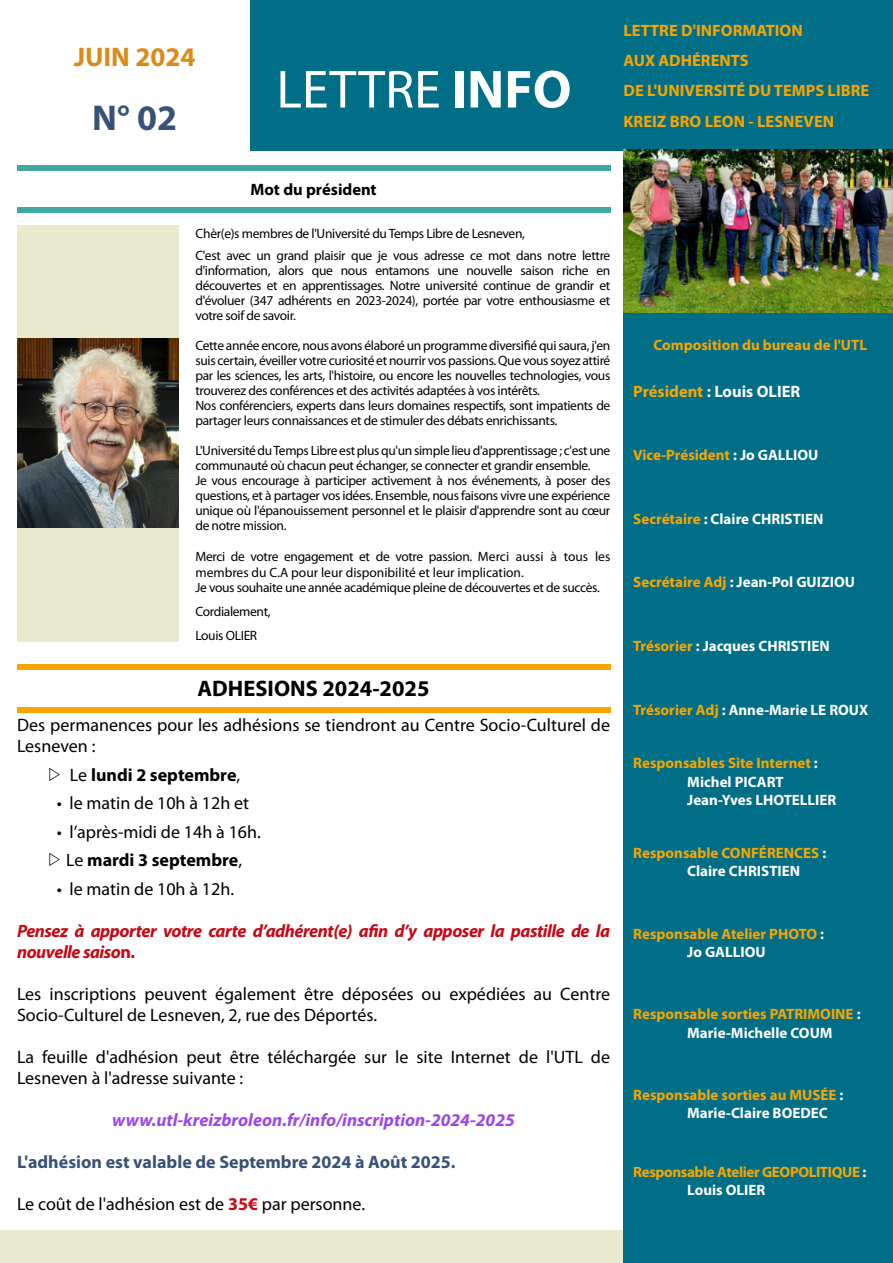
<style>
.page{position:relative;width:893px;height:1263px;background:#fff}
.page>*{position:absolute;margin:0;border:0;box-sizing:border-box;transform-origin:0 0}
.t1{font:54px "Myriad Pro";color:#fff}
.t2{font:700 36px "Myriad Pro";color:#395176}
.t3{font:700 27px "Myriad Pro";color:#da8a17}
.t4{font:700 22.5px "Myriad Pro";color:#000}
.t5{font:18px/21px "Myriad Pro";color:#000}
.t6{font:italic 700 18px/21px "Myriad Pro";letter-spacing:-.025em;color:#c60715}
.t7{font:italic 700 18px "Myriad Pro";color:#9b46eb}
.t8{font:700 18px "Myriad Pro";color:#395176}
.t9{font:700 18px "Myriad Pro";color:#000}
.t10{font:700 16.5px/30.3px "Myriad Pro";color:#f7a601}
.t11{font:700 16.5px "Myriad Pro";color:#fff}
.t12{font:700 16.5px "Myriad Pro";color:#000}
.t13{font:700 15px/18.3px "Myriad Pro";color:#f7a601}
.t14{font:700 15px/18.3px "Myriad Pro";color:#fff}
.t15{font:700 15px/18.3px "Myriad Pro";letter-spacing:-.025em;color:#f7a601}
.t16{font:13.5px/15px "Myriad Pro";letter-spacing:-.025em;color:#000}
.s1{font-weight:700}
.s2{font-family:"Apple SD Gothic Neo";font-weight:400}
.s3{font-weight:400}
.s4{font-family:"Apple SD Gothic Neo"}
.s5{font-style:normal}
.s6{font-weight:700;color:#c60715}
.s7{color:#f7a601}
.s8{color:#fff}
</style>
<div class="page">
<div style="left:250px;top:0;width:643px;height:150px;background:#006e87"></div>
<div style="left:17px;top:225px;width:161px;height:416px;background:#e8e9cd"></div>
<div style="left:0;top:1230px;width:624px;height:33px;background:#e8e9cd"></div>
<div style="left:623px;top:174px;width:270px;height:1089px;background:#006e87"></div>
<img style="left:623px;top:150px;width:270px;height:163px">
<div style="left:17px;top:664px;width:593px;height:6px;background:#f7a601"></div>
<div style="left:17px;top:707px;width:593px;height:5px;background:#f7a601"></div>
<div style="left:17px;top:165px;width:593px;height:6px;background:#40a8a0"></div>
<div style="left:17px;top:207px;width:593px;height:6px;background:#40a8a0"></div>
<img style="left:17px;top:339px;width:161px;height:188px">
<h3 class="t3" style="left:74px;top:45px;width:123px">JUIN 2024</h3>
<h2 class="t2" style="left:92px;top:103px;width:86px">N° 02</h2>
<h1 class="t1" style="left:276px;top:67px;width:297px">LETTRE <span class="s1">INFO</span></h1>
<p class="t10" style="left:623px;top:16px;width:247px">LETTRE D'INFORMATION<br>AUX ADHÉRENTS<br>DE L'UNIVERSITÉ DU TEMPS LIBRE<br>KREIZ BRO LEON - LESNEVEN</p>
<p class="t12" style="left:250px;top:183px;width:128px">Mot du président</p>
<p class="t16" style="left:195px;top:223px;width:416px;line-height:22.5px">Chèr(e)s membres de l'Université du Temps Libre de Lesneven,<br>C'est avec un grand plaisir que je vous adresse ce mot dans notre lettre</p>
<p class="t16" style="left:195px;top:264px;width:416px;text-align:justify">d'information, alors que nous entamons une nouvelle saison riche en découvertes et en apprentissages. Notre université continue de grandir et d'évoluer (347 adhérents en 2023-2024), portée par votre enthousiasme et votre soif de savoir.</p>
<p class="t16" style="left:195px;top:339px;width:416px">Cette année encore, nous avons élaboré un programme diversifié qui saura, j'en suis certain, éveiller votre curiosité et nourrir vos passions. Que vous soyez attiré par les sciences, les arts, l'histoire, ou encore les nouvelles technologies, vous trouverez des conférences et des activités adaptées à vos intérêts.<br>Nos conférenciers, experts dans leurs domaines respectifs, sont impatients de partager leurs connaissances et de stimuler des débats enrichissants.</p>
<p class="t16" style="left:195px;top:444px;width:416px">L'Université du Temps Libre est plus qu'un simple lieu d'apprentissage ; c'est une communauté où chacun peut échanger, se connecter et grandir ensemble.<br>Je vous encourage à participer activement à nos événements, à poser des questions, et à partager vos idées. Ensemble, nous faisons vivre une expérience unique où l'épanouissement personnel et le plaisir d'apprendre sont au cœur de notre mission.</p>
<p class="t16" style="left:195px;top:550px;width:416px;line-height:15.6px">Merci de votre engagement et de votre passion. Merci aussi à tous les membres du C.A pour leur disponibilité et leur implication.<br>Je vous souhaite une année académique pleine de découvertes et de succès.</p>
<p class="t16" style="left:195px;top:601px;width:77px;line-height:24px">Cordialement,<br>Louis OLIER</p>
<h3 class="t4" style="left:198px;top:679px;width:233px">ADHESIONS 2024-2025</h3>
<h3 class="t5" style="left:17px;top:716px;width:595px">Des permanences pour les adhésions se tiendront au Centre Socio-Culturel de<br>Lesneven :</h3>
<h3 class="t9" style="left:47px;top:767px;width:195px"><span class="s2">▷</span> <span class="s3">Le</span> lundi 2 septembre<span class="s3">,</span></h3>
<h3 class="t5" style="left:57px;top:794px;width:194px">• le matin de 10h à 12h et</h3>
<h3 class="t5" style="left:47px;top:819px;width:216px;line-height:28.5px;text-indent:10px">• l’après-midi de 14h à 16h. <span class="s4">▷</span> Le <span class="s1">mardi 3 septembre</span>,</h3>
<h3 class="t5" style="left:57px;top:880px;width:179px">• le matin de 10h à 12h.</h3>
<h3 class="t6" style="left:17px;top:922px;width:595px">Pensez à apporter votre carte d’adhérent(e) afin d’y apposer la pastille de la nouvelle saiso<span class="s5">n.</span></h3>
<h3 class="t5" style="left:17px;top:985px;width:595px">Les inscriptions peuvent également être déposées ou expédiées au Centre<br>Socio-Culturel de Lesneven, 2, rue des Déportés.</h3>
<h3 class="t5" style="left:17px;top:1048px;width:595px">La feuille d'adhésion peut être téléchargée sur le site Internet de l'UTL de<br>Lesneven à l'adresse suivante :</h3>
<h3 class="t7" style="left:112px;top:1112px;width:404px">www.utl-kreizbroleon.fr/info/inscription-2024-2025</h3>
<h3 class="t8" style="left:17px;top:1154px;width:440px">L'adhésion est valable de Septembre 2024 à Août 2025.</h3>
<h3 class="t5" style="left:17px;top:1195px;width:350px">Le coût de l'adhésion est de <span class="s6">35€</span> par personne.</h3>
<p class="t13" style="left:654px;top:337px;width:215px">Composition du bureau de l'UTL</p>
<p class="t11" style="left:633px;top:384px;width:169px"><span class="s7">Président</span> : Louis OLIER</p>
<p class="t13" style="left:633px;top:447px;width:187px">Vice-Président <span class="s8">: Jo GALLIOU</span></p>
<p class="t14" style="left:633px;top:511px;width:192px"><span class="s7">Secrétaire</span> : Claire CHRISTIEN</p>
<p class="t14" style="left:633px;top:574px;width:223px"><span class="s7">Secrétaire Adj</span> : Jean-Pol GUIZIOU</p>
<p class="t14" style="left:633px;top:638px;width:198px"><span class="s7">Trésorier</span> : Jacques CHRISTIEN</p>
<p class="t14" style="left:633px;top:702px;width:237px"><span class="s7">Trésorier Adj</span> : Anne-Marie LE ROUX</p>
<p class="t14" style="left:687px;top:755px;width:151px;text-indent:-54px"><span class="s7">Responsables Site Internet</span> :<br>Michel PICART<br>Jean-Yves LHOTELLIER</p>
<p class="t13" style="left:687px;top:845px;width:140px;text-indent:-54px">Responsable CONFÉRENCES <span class="s8">:<br>Claire CHRISTIEN</span></p>
<p class="t13" style="left:633px;top:926px;width:192px;text-align:center">Responsable Atelier PHOTO <span class="s8">:<br>Jo GALLIOU</span></p>
<p class="t13" style="left:687px;top:1006px;width:175px;text-indent:-54px">Responsable sorties PATRIMOINE <span class="s8">:<br>Marie-Michelle COUM</span></p>
<p class="t13" style="left:687px;top:1087px;width:158px;text-indent:-54px">Responsable sorties au MUSÉE <span class="s8">:<br>Marie-Claire BOEDEC</span></p>
<p class="t15" style="left:687px;top:1163px;width:180px;text-indent:-54px">Responsable Atelier GEOPOLITIQUE <span class="s8">:<br>Louis OLIER</span></p>
</div>
